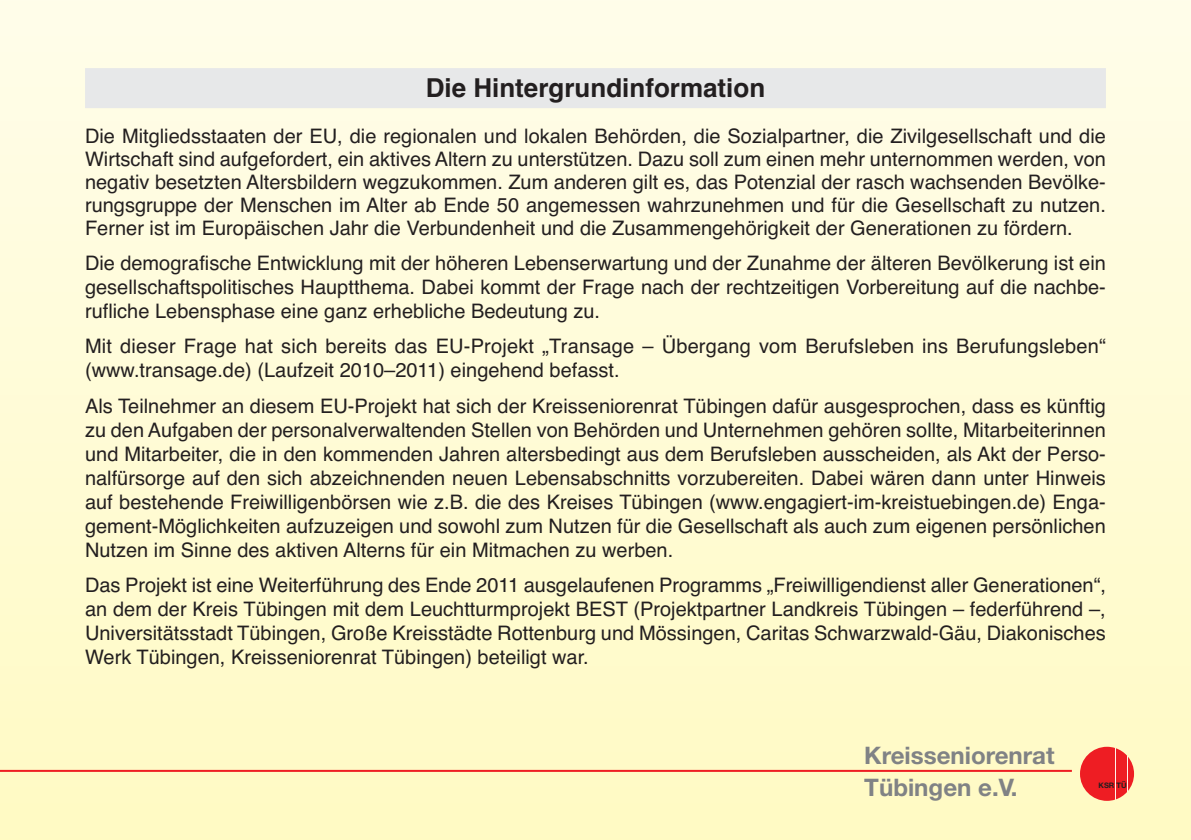
<style>
.page{position:relative;width:1191px;height:840px;background:#fff}
.page>*{position:absolute;margin:0;border:0;box-sizing:border-box;transform-origin:0 0}
.t1{font:700 26px "Helvetica";color:#231f20}
.t2{font:700 24.2px/32.4px "Helvetica Neue";color:#808285}
.t3{font:20px/24px "Helvetica";color:#231f20;text-align:justify}
.t4{font:700 7.6px "Helvetica Neue";color:#231f20}
</style>
<div class="page">
<img style="left:0;top:0;width:1191px;height:839px">
<div style="left:85px;top:68px;width:1021px;height:40px;background:#e7e8e9"></div>
<svg style="left:1080px;top:746px;width:54px;height:54px;background:#f15049"></svg>
<hr style="left:1115px;top:747px;width:1px;height:52px;background:#fff">
<hr style="left:0;top:769px;width:1071px;height:2px;background:#ee1d23">
<h1 class="t1" style="left:426px;top:73px;width:341px">Die Hintergrundinformation</h1>
<p class="t3" style="left:85px;top:124px;width:1022px;line-height:23px">Die Mitgliedsstaaten der EU, die regionalen und lokalen Behörden, die Sozialpartner, die Zivilgesellschaft und die Wirtschaft sind aufgefordert, ein aktives Altern zu unterstützen. Dazu soll zum einen mehr unternommen werden, von negativ besetzten Altersbildern wegzukommen. Zum anderen gilt es, das Potenzial der rasch wachsenden Bevölke&shy;rungsgruppe der Menschen im Alter ab Ende 50 angemessen wahrzunehmen und für die Gesellschaft zu nutzen.<br>Ferner ist im Europäischen Jahr die Verbundenheit und die Zusammengehörigkeit der Generationen zu fördern.</p>
<p class="t3" style="left:85px;top:251px;width:1022px">Die demografische Entwicklung mit der höheren Lebenserwartung und der Zunahme der älteren Bevölkerung ist ein gesellschaftspolitisches Hauptthema. Dabei kommt der Frage nach der rechtzeitigen Vorbereitung auf die nachbe&shy;rufliche Lebensphase eine ganz erhebliche Bedeutung zu.</p>
<p class="t3" style="left:85px;top:334px;width:1022px">Mit dieser Frage hat sich bereits das EU-Projekt „Transage – Übergang vom Berufsleben ins Berufungsleben“ (www.transage.de) (Laufzeit 2010–2011) eingehend befasst.</p>
<p class="t3" style="left:85px;top:393px;width:1022px">Als Teilnehmer an diesem EU-Projekt hat sich der Kreisseniorenrat Tübingen dafür ausgesprochen, dass es künftig zu den Aufgaben der personalverwaltenden Stellen von Behörden und Unternehmen gehören sollte, Mitarbeiterinnen und Mitarbeiter, die in den kommenden Jahren altersbedingt aus dem Berufsleben ausscheiden, als Akt der Perso&shy;nalfürsorge auf den sich abzeichnenden neuen Lebensabschnitts vorzubereiten. Dabei wären dann unter Hinweis auf bestehende Freiwilligenbörsen wie z.B. die des Kreises Tübingen (www.engagiert-im-kreistuebingen.de) Enga&shy;gement-Möglichkeiten aufzuzeigen und sowohl zum Nutzen für die Gesellschaft als auch zum eigenen persönlichen Nutzen im Sinne des aktiven Alterns für ein Mitmachen zu werben.</p>
<p class="t3" style="left:85px;top:573px;width:1022px">Das Projekt ist eine Weiterführung des Ende 2011 ausgelaufenen Programms „Freiwilligendienst aller Generationen“, an dem der Kreis Tübingen mit dem Leuchtturmprojekt BEST (Projektpartner Landkreis Tübingen – federführend –, Universitätsstadt Tübingen, Große Kreisstädte Rottenburg und Mössingen, Caritas Schwarzwald-Gäu, Diakonisches Werk Tübingen, Kreisseniorenrat Tübingen) beteiligt war.</p>
<p class="t2" style="left:864px;top:740px;width:192px">Kreisseniorenrat<br>Tübingen e.V.</p>
<p class="t4" style="left:1098px;top:782px;width:30px">KSR TÜ</p>
</div>
